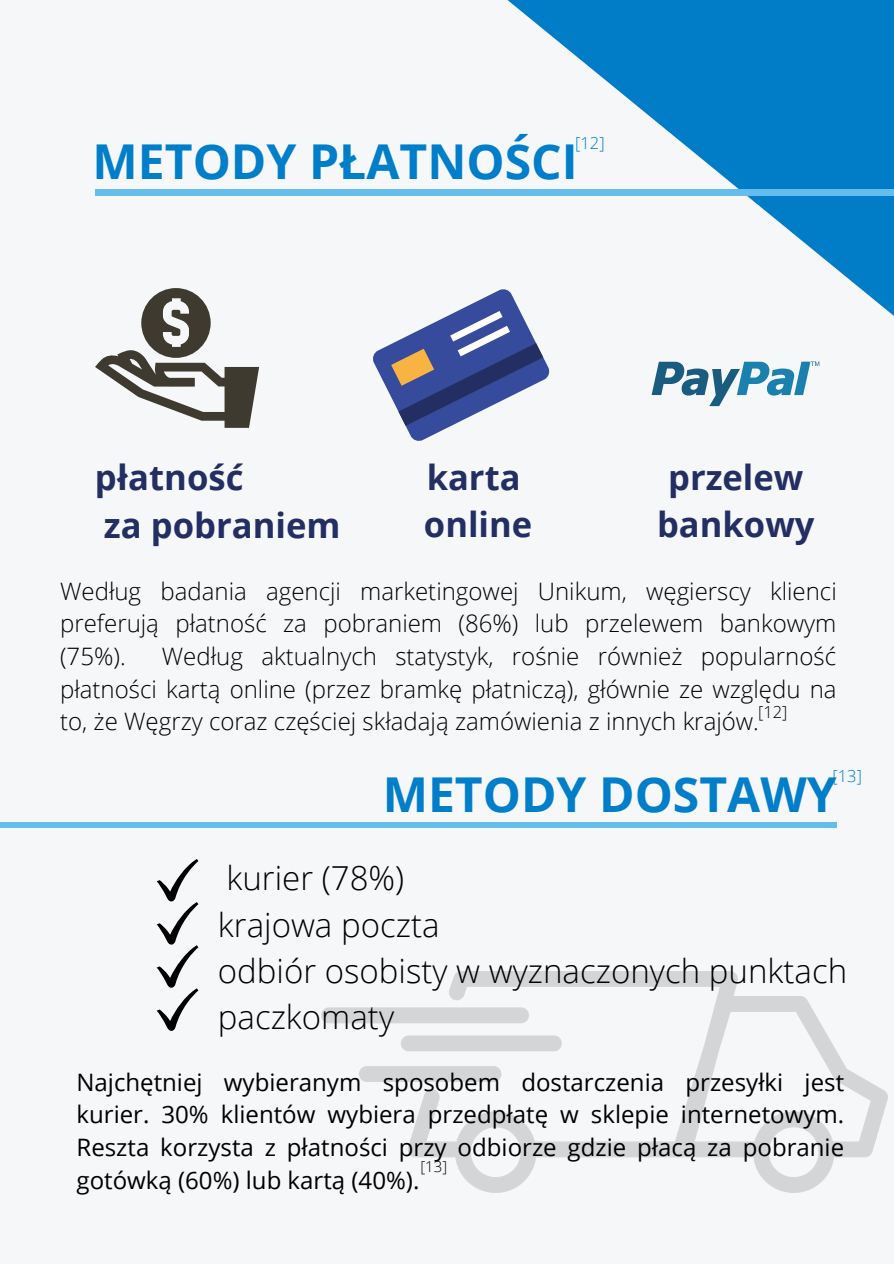
<style>
.page{position:relative;width:894px;height:1264px;background:#fff}
.page>*{position:absolute;margin:0;border:0;box-sizing:border-box;transform-origin:0 0}
.t1{font:700 48px "Open Sans";color:#007ec9}
.t2{font:700 34.65px "Open Sans";color:#232e63}
.t3{font:700 34.5px "Open Sans";color:#232e63}
.t4{font:300 33px "Open Sans";color:#000}
.t5{font:300 24px/32.7px "Open Sans";color:#000;text-align:justify}
.t6{font:24px/32.7px "Open Sans";color:#000;text-align:justify}
.t7{font:300 16.5px "Open Sans";color:#007ec9}
.t8{font:300 16.5px "Open Sans";color:#000}
.t9{font:300 15px "Open Sans";color:#000}
</style>
<div class="page">
<div style="left:0;top:0;width:893px;height:1263px;background:#f6f7f9"></div>
<svg style="left:447px;top:0;width:446px;height:315px"></svg>
<div style="left:95px;top:189px;width:798px;height:6px;background:#64bdec"></div>
<svg style="left:95px;top:288px;width:164px;height:139px"></svg>
<svg style="left:373px;top:288px;width:177px;height:153px"></svg>
<div style="left:634px;top:285px;width:202px;height:201px;background:#f6f7f9;border-radius:50%"></div>
<svg style="left:651px;top:361px;width:168px;height:45px"></svg>
<div style="left:0;top:822px;width:836px;height:6px;background:#64bdec"></div>
<img style="left:322px;top:971px;width:565px;height:221px">
<svg style="left:157px;top:859px;width:41px;height:171px"></svg>
<p class="t1" style="left:93px;top:128px;width:486px">METODY PŁATNOŚCI</p>
<p class="t7" style="left:575px;top:131px;width:31px">[12]</p>
<p class="t2" style="left:95px;top:452px;width:150px">płatność</p>
<p class="t2" style="left:104px;top:501px;width:238px">za pobraniem</p>
<p class="t3" style="left:668px;top:452px;width:137px">przelew</p>
<p class="t3" style="left:657px;top:500px;width:159px">bankowy</p>
<p class="t5" style="left:60px;top:574px;width:778px">Według badania agencji marketingowej Unikum, węgierscy klienci preferują płatność za pobraniem (86%) lub przelewem bankowym (75%).</p>
<p class="t3" style="left:426px;top:452px;width:95px">karta</p>
<p class="t3" style="left:424px;top:500px;width:110px">online</p>
<p class="t5" style="left:60px;top:639px;width:777px;text-indent:102px">Według aktualnych statystyk, rośnie również popularność płatności kartą online (przez bramkę płatniczą), głównie ze względu na to, że Węgrzy coraz częściej składają zamówienia z innych krajów.</p>
<p class="t8" style="left:757px;top:700px;width:31px">[12]</p>
<p class="t7" style="left:832px;top:764px;width:31px">[13]</p>
<p class="t1" style="left:382px;top:761px;width:455px">METODY DOSTAWY</p>
<p class="t4" style="left:226px;top:855px;width:179px">kurier (78%)</p>
<p class="t4" style="left:218px;top:901px;width:223px">krajowa poczta</p>
<p class="t4" style="left:218px;top:947px;width:630px">odbiór osobisty w wyznaczonych punktach</p>
<p class="t4" style="left:218px;top:993px;width:178px">paczkomaty</p>
<p class="t6" style="left:76px;top:1065px;width:769px">Najchętniej wybieranym sposobem dostarczenia przesyłki jest kurier. 30% klientów wybiera przedpłatę w sklepie internetowym.<br>Reszta korzysta z płatności przy odbiorze gdzie płacą za pobranie gotówką (60%) lub kartą (40%).</p>
<p class="t9" style="left:420px;top:1155px;width:28px">[13]</p>
</div>
